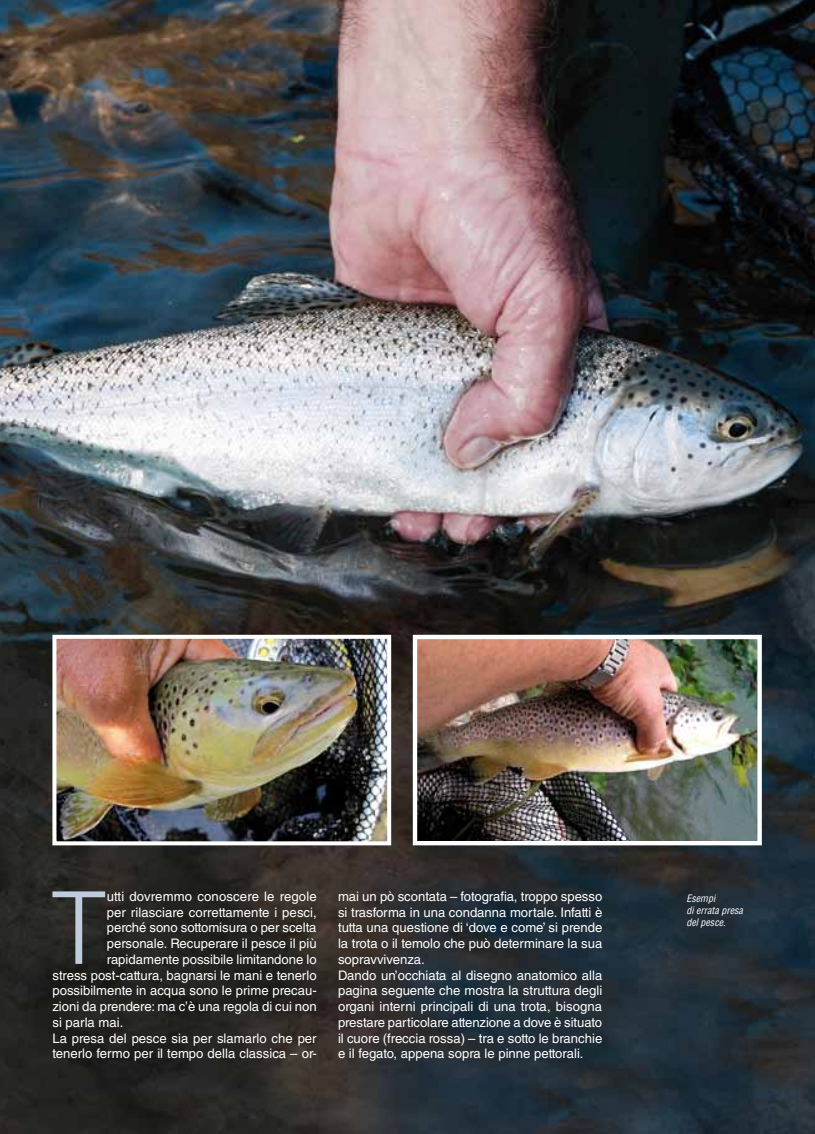
<style>
.page{position:relative;width:815px;height:1134px;background:#fff}
.page>*{position:absolute;margin:0;border:0;box-sizing:border-box;transform-origin:0 0}
.t1{font:300 100.62px "Helvetica LT Std";color:#bdcdde}
.t2{font:13.12px/15.8px "Helvetica LT Std";color:#fff}
.t3{font:italic condensed 10px/12px "Helvetica LT Std";color:#fff}
</style>
<div class="page">
<img style="left:0;top:0;width:815px;height:1134px">
<img style="left:57px;top:640px;width:329px;height:200px">
<div style="left:52px;top:635px;width:339px;height:210px;border:4px solid #fff"></div>
<img style="left:418px;top:640px;width:339px;height:200px">
<div style="left:413px;top:635px;width:349px;height:210px;border:4px solid #fff"></div>
<h1 class="t1" style="left:51px;top:865px;width:57px">T</h1>
<p class="t2" style="left:107px;top:888px;width:212px">utti dovremmo conoscere le regole</p>
<p class="t2" style="left:107px;top:904px;width:212px">per rilasciare correttamente i pesci,</p>
<p class="t2" style="left:107px;top:920px;width:211px">perché sono sottomisura o per scelta</p>
<p class="t2" style="left:107px;top:935px;width:211px">personale. Recuperare il pesce il più</p>
<p class="t2" style="left:107px;top:951px;width:212px">rapidamente possibile limitandone lo</p>
<p class="t2" style="left:52px;top:967px;width:266px">stress post-cattura, bagnarsi le mani e tenerlo</p>
<p class="t2" style="left:52px;top:983px;width:266px">possibilmente in acqua sono le prime precau-</p>
<p class="t2" style="left:52px;top:998px;width:266px">zioni da prendere: ma c’è una regola di cui non</p>
<p class="t2" style="left:52px;top:1014px;width:72px">si parla mai.</p>
<p class="t2" style="left:52px;top:1030px;width:266px">La presa del pesce sia per slamarlo che per</p>
<p class="t2" style="left:52px;top:1046px;width:266px">tenerlo fermo per il tempo della classica – or-</p>
<p class="t2" style="left:338px;top:888px;width:266px">mai un pò scontata – fotografia, troppo spesso si trasforma in una condanna mortale. Infatti è tutta una questione di ‘dove e come’ si prende la trota o il temolo che può determinare la sua sopravvivenza.<br>Dando un’occhiata al disegno anatomico alla pagina seguente che mostra la struttura degli organi interni principali di una trota, bisogna prestare particolare attenzione a dove è situato il cuore (freccia rossa) – tra e sotto le branchie e il fegato, appena sopra le pinne pettorali.</p>
<p class="t3" style="left:686px;top:893px;width:58px">Esempi<br>di errata presa del pesce.</p>
</div>
